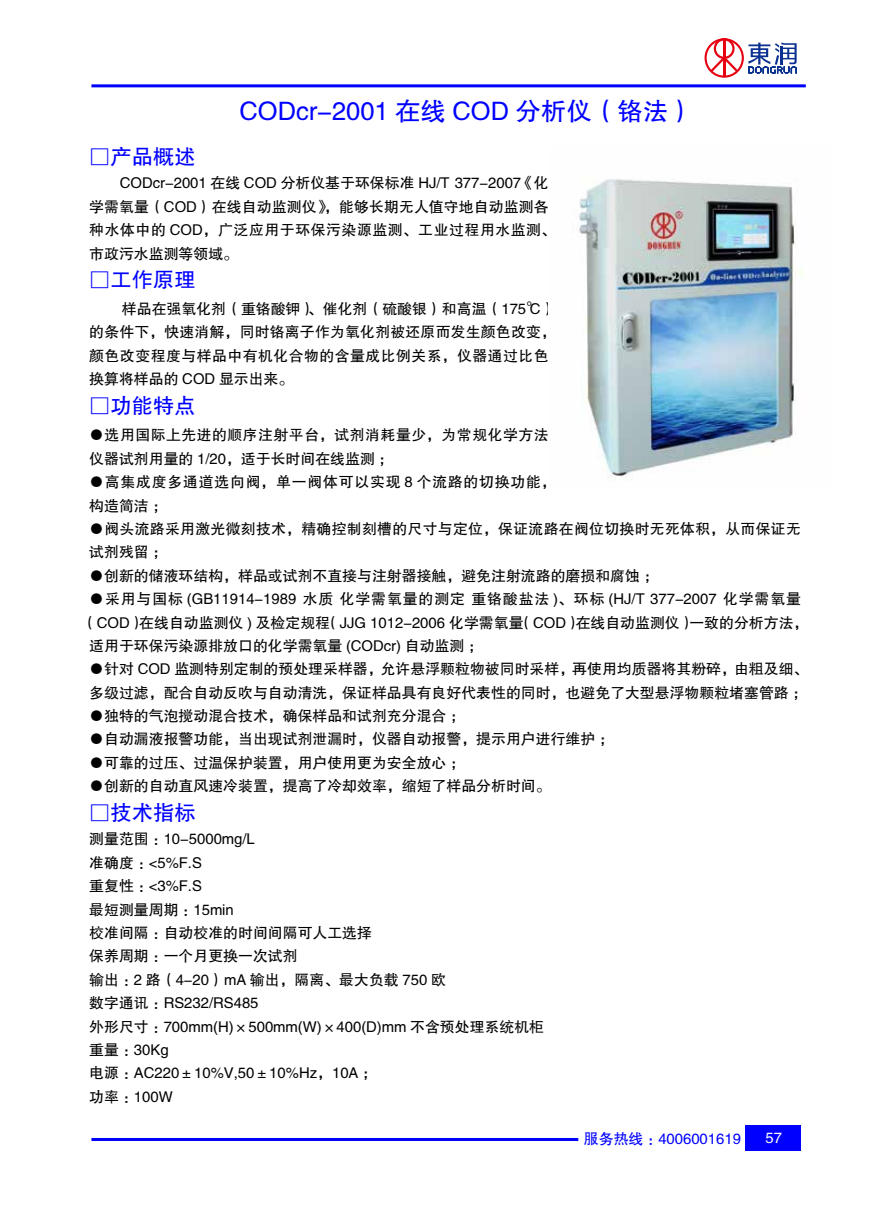
<style>
.page{position:relative;width:893px;height:1212px;background:#fff}
.page>*{position:absolute;margin:0;border:0;box-sizing:border-box;transform-origin:0 0}
.t1{font:25.5px "FZHTJW GB1 0";color:#00f}
.t2{font:21.3px "FZHTJW GB1 0";color:#00f}
.t3{font:14.85px/23.4px "FZHTJW GB1 0";color:#000}
.t4{font:14.85px "FZHTJW GB1 0";letter-spacing:.06em;color:#000}
.t5{font:14.85px/23.4px "FZHTJW GB1 0";letter-spacing:.03em;color:#000}
.t6{font:14.85px/23.4px "FZHTJW GB1 0";letter-spacing:.02em;color:#000}
.t7{font:14.85px/23.4px "FZHTJW GB1 0";letter-spacing:.05em;color:#000}
.t8{font:14.85px "FZHTJW GB1 0";color:#00f}
.t9{font:14.85px "FZHTJW GB1 0";color:#fff}
</style>
<div class="page">
<div style="left:746px;top:1125px;width:55px;height:25px;background:#00f"></div>
<hr style="left:91px;top:1138px;width:487px;height:3px;background:#00f">
<svg style="left:704px;top:38px;width:93px;height:40px"></svg>
<hr style="left:91px;top:84px;width:715px;height:3px;background:#00f">
<img style="left:579px;top:179px;width:224px;height:301px">
<h1 class="t1" style="left:240px;top:98px;width:456px">CODcr-2001 在线 COD 分析仪（铬法）</h1>
<h2 class="t2" style="left:89px;top:145px;width:108px">□产品概述</h2>
<p class="t3" style="left:89px;top:172px;width:468px;text-indent:30px">CODcr-2001 在线 COD 分析仪基于环保标准 HJ/T 377-2007 《化学需氧量（COD）在线自动监测仪》，能够长期无人值守地自动监测各种水体中的 COD，广泛应用于环保污染源监测、工业过程用水监测、市政污水监测等领域。</p>
<h2 class="t2" style="left:89px;top:268px;width:108px">□工作原理</h2>
<p class="t3" style="left:89px;top:297px;width:468px;text-indent:33px">样品在强氧化剂（重铬酸钾）、催化剂（硫酸银）和高温（175℃）的条件下，快速消解，同时铬离子作为氧化剂被还原而发生颜色改变，颜色改变程度与样品中有机化合物的含量成比例关系，仪器通过比色换算将样品的 COD 显示出来。</p>
<h2 class="t2" style="left:89px;top:394px;width:108px">□功能特点</h2>
<p class="t5" style="left:89px;top:424px;width:461px">●选用国际上先进的顺序注射平台，试剂消耗量少，为常规化学方法仪器试剂用量的 1/20，适于长时间在线监测；</p>
<p class="t7" style="left:89px;top:470px;width:468px">●高集成度多通道选向阀，单一阀体可以实现 8 个流路的切换功能，构造简洁；</p>
<p class="t6" style="left:89px;top:517px;width:713px">●阀头流路采用激光微刻技术，精确控制刻槽的尺寸与定位，保证流路在阀位切换时无死体积，从而保证无试剂残留；</p>
<p class="t3" style="left:89px;top:564px;width:571px">●创新的储液环结构，样品或试剂不直接与注射器接触，避免注射流路的磨损和腐蚀；</p>
<p class="t4" style="left:89px;top:591px;width:713px">●采用与国标 (GB11914-1989 水质 化学需氧量的测定 重铬酸盐法 )、环标 (HJ/T 377-2007 化学需氧量</p>
<p class="t3" style="left:82px;top:611px;width:728px">（COD）在线自动监测仪 ) 及检定规程（JJG 1012-2006 化学需氧量（COD）在线自动监测仪）一致的分析方法，</p>
<p class="t3" style="left:89px;top:634px;width:395px">适用于环保污染源排放口的化学需氧量 (CODcr) 自动监测；</p>
<p class="t3" style="left:89px;top:657px;width:721px">●针对 COD 监测特别定制的预处理采样器，允许悬浮颗粒物被同时采样，再使用均质器将其粉碎，由粗及细、多级过滤，配合自动反吹与自动清洗，保证样品具有良好代表性的同时，也避免了大型悬浮物颗粒堵塞管路；</p>
<p class="t3" style="left:89px;top:704px;width:377px">●独特的气泡搅动混合技术，确保样品和试剂充分混合；</p>
<p class="t3" style="left:89px;top:728px;width:526px">●自动漏液报警功能，当出现试剂泄漏时，仪器自动报警，提示用户进行维护；</p>
<p class="t3" style="left:89px;top:751px;width:377px">●可靠的过压、过温保护装置，用户使用更为安全放心；</p>
<p class="t3" style="left:89px;top:774px;width:463px">●创新的自动直风速冷装置，提高了冷却效率，缩短了样品分析时间。</p>
<h2 class="t2" style="left:89px;top:801px;width:108px">□技术指标</h2>
<p class="t3" style="left:89px;top:828px;width:456px">测量范围：10-5000mg/L<br>准确度：&lt;5%F.S<br>重复性：&lt;3%F.S<br>最短测量周期：15min<br>校准间隔：自动校准的时间间隔可人工选择<br>保养周期：一个月更换一次试剂<br>输出：2 路（4-20）mA 输出，隔离、最大负载 750 欧<br>数字通讯：RS232/RS485<br>外形尺寸：700mm(H)×500mm(W)×400(D)mm 不含预处理系统机柜重量：30Kg<br>电源：AC220±10%V,50±10%Hz，10A ；<br>功率：100W</p>
<p class="t8" style="left:584px;top:1130px;width:159px">服务热线：4006001619</p>
<p class="t9" style="left:765px;top:1129px;width:18px">57</p>
</div>
